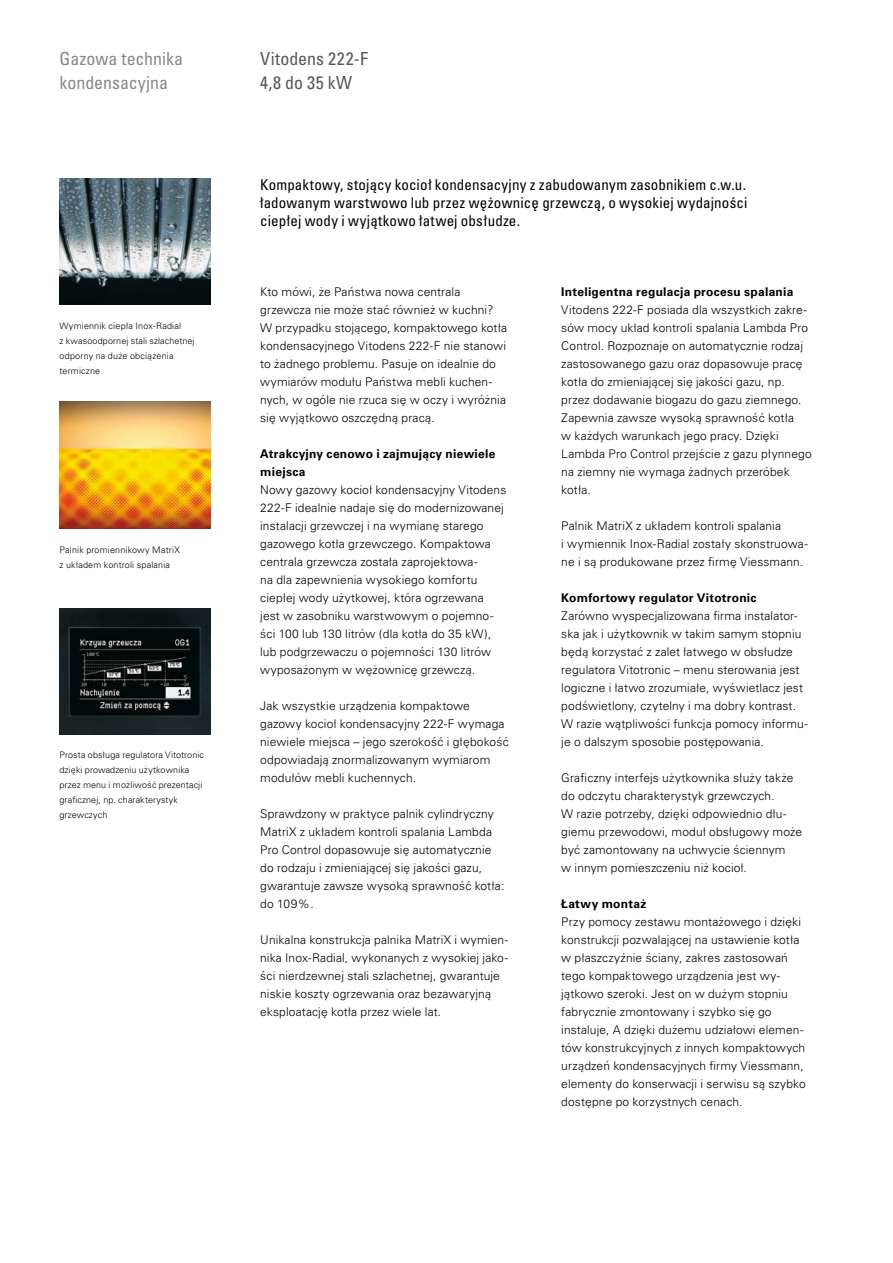
<style>
.page{position:relative;width:893px;height:1263px;background:#fff}
.page>*{position:absolute;margin:0;border:0;box-sizing:border-box;transform-origin:0 0}
._1_Head_Mini_60{font:condensed 18px/24px "Univers CE";color:#878889}
._1_Head_Mini_80{font:condensed 18px "Univers CE";letter-spacing:.02em;color:#58585a}
._2_Subhead{font:condensed 15px/18px "Univers CE";letter-spacing:.015em;color:#000;text-align:justify}
._1_Head{font:300 12px/18px "Univers CE";letter-spacing:.01em;color:#000}
._4_Copy{font:300 12px/18px "Univers CE";letter-spacing:.01em;color:#000}
._1_Head-2{font:700 12px/18px "Univers CE";letter-spacing:.02em;color:#000}
._4_Copy-2{font:700 12px "Univers CE";letter-spacing:.025em;color:#000}
._1_Head-3{font:300 9px/15px "Univers CE";letter-spacing:.02em;color:#000}
._5_BU{font:300 9px/15px "Univers CE";letter-spacing:.01em;color:#000}
</style>
<div class="page">
<img style="left:60px;top:179px;width:150px;height:126px">
<img style="left:60px;top:402px;width:150px;height:126px">
<img style="left:60px;top:609px;width:150px;height:125px">
<p class="_1_Head_Mini_60" style="left:60px;top:47px;width:125px">Gazowa technika kondensacyjna</p>
<p class="_1_Head_Mini_80" style="left:260px;top:48px;width:109px">Vitodens 222-F</p>
<p class="_1_Head_Mini_80" style="left:260px;top:72px;width:94px">4,8 do 35 kW</p>
<p class="_1_Head-3" style="left:60px;top:318px;width:137px">Wymiennik ciepła Inox-Radial<br>z kwasoodpornej stali szlachetnej odporny na duże obciążenia termiczne</p>
<p class="_1_Head-3" style="left:60px;top:542px;width:122px">Palnik promiennikowy MatriX z układem- kontroli spalania</p>
<p class="_5_BU" style="left:60px;top:747px;width:146px">Prosta obsługa regulatora Vitotronic dzięki prowadzeniu użytkownika przez menu i możliwość prezentacji graficznej, np. charakterystyk grzewczych</p>
<p class="_2_Subhead" style="left:260px;top:176px;width:489px">Kompaktowy, stojący kocioł kondensacyjny z zabudowanym zasobnikiem c.w.u. ładowanym warstwowo lub przez wężownicę grzewczą, o wysokiej wydajności ciepłej wody i wyjątkowo łatwej obsłudze.</p>
<p class="_4_Copy" style="left:260px;top:283px;width:248px">Kto mówi, że Państwa nowa centrala grzewcza nie może stać również w kuchni?<br>W przypadku stojącego, kompaktowego kotła kondensacyjnego Vitodens 222-F nie stanowi to żadnego problemu. Pasuje on idealnie do wymiarów modułu Państwa mebli kuchen&shy;nych, w ogóle nie rzuca się w oczy i wyróżnia się wyjątkowo oszczędną pracą.</p>
<p class="_1_Head-2" style="left:260px;top:445px;width:237px">Atrakcyjny cenowo i zajmujący niewiele miejsca</p>
<p class="_1_Head" style="left:260px;top:481px;width:248px">Nowy gazowy kocioł kondensacyjny Vitodens 222-F idealnie nadaje się do modernizowanej instalacji grzewczej i na wymianę starego gazowego kotła grzewczego. Kompaktowa centrala grzewcza została zaprojektowa-<br>na dla zapewnienia wysokiego komfortu ciepłej wody użytkowej, która ogrzewana jest w zasob-niku warstwowym o pojemno&shy;ści 100 lub 130 litrów (dla kotła do 35 kW), lub podgrzewaczu o pojemności 130 litrów wyposażonym w wężownicę grzewczą.</p>
<p class="_1_Head" style="left:260px;top:697px;width:250px">Jak wszystkie urządzenia kompaktowe gazowy kocioł kondensacyjny 222-F wymaga niewiele miejsca – jego szerokość i głębokość odpowiadają znormalizowanym wymiarom modułów mebli kuchennych.</p>
<p class="_1_Head" style="left:260px;top:805px;width:246px">Sprawdzony w praktyce palnik cylindryczny MatriX z układem kontroli spalania Lambda Pro Control dopasowuje się automatycznie do rodzaju i zmieniającej się jakości gazu, gwarantuje zawsze wysoką sprawność kotła: do 109%.</p>
<p class="_1_Head" style="left:260px;top:931px;width:249px">Unikalna konstrukcja palnika MatriX i wymien&shy;nika Inox-Radial, wykonanych z wysokiej jako&shy;ści nierdzewnej stali szlachetnej, gwarantuje niskie koszty ogrzewania oraz bezawaryjną eksploatację kotła przez wiele lat.</p>
<p class="_1_Head-2" style="left:561px;top:283px;width:234px">Inteligentna regulacja procesu spalania</p>
<p class="_1_Head" style="left:561px;top:301px;width:252px">Vitodens 222-F posiada dla wszystkich zakre&shy;sów mocy układ kontroli spalania Lambda Pro Control. Rozpoznaje on automatycznie rodzaj zastosowanego gazu oraz dopasowuje pracę kotła do zmieniającej się jakości gazu, np. przez dodawanie biogazu do gazu ziemnego.<br>Zapewnia zawsze wysoką sprawność kotła<br>w każdych warunkach jego pracy. Dzięki Lambda Pro Control przejście z gazu płynnego na ziemny nie wymaga żadnych przeróbek kotła.</p>
<p class="_1_Head" style="left:561px;top:517px;width:248px">Palnik MatriX z układem kontroli spalania<br>i wymien- nik Inox-Radial zostały skonstruowa&shy;ne i są produkowane przez firmę Viessmann.</p>
<p class="_1_Head-2" style="left:561px;top:589px;width:197px">Komfortowy regulator Vitotronic</p>
<p class="_1_Head" style="left:561px;top:607px;width:248px">Zarówno wyspecjalizowana firma instalator&shy;ska jak i użytkownik w takim samym stopniu będą korzystać z zalet łatwego w obsłudze regulatora Vitotronic – menu sterowania jest logiczne i łatwo zrozumiałe, wyświetlacz jest podświetlony, czytelny i ma dobry kontrast.<br>W razie wątpliwości funkcja pomocy informu&shy;je o dalszym sposobie postępowania.</p>
<p class="_1_Head" style="left:561px;top:769px;width:242px">Graficzny interfejs użytkownika służy także do odczytu charakterystyk grzewczych.<br>W razie- potrzeby, dzięki odpowiednio dłu&shy;giemu przewodowi, moduł obsługowy może być zamontowany na uchwycie ściennym<br>w innym pomieszczeniu niż kocioł.</p>
<p class="_4_Copy-2" style="left:561px;top:896px;width:87px">Łatwy montaż</p>
<p class="_4_Copy" style="left:561px;top:913px;width:246px">Przy pomocy zestawu montażowego i dzięki konstrukcji pozwalającej na ustawienie kotła w płaszczyźnie ściany, zakres zastosowań tego kompaktowego urządzenia jest wy&shy;jątkowo szeroki. Jest on w dużym stopniu fabrycznie zmontowany i szybko się go instaluje, A dzięki dużemu udziałowi elemen&shy;tów konstrukcyjnych z innych kompaktowych urządzeń kondensacyjnych firmy Viessmann, elementy do konserwacji i serwisu są szybko dostępne po korzystnych cenach.</p>
</div>
